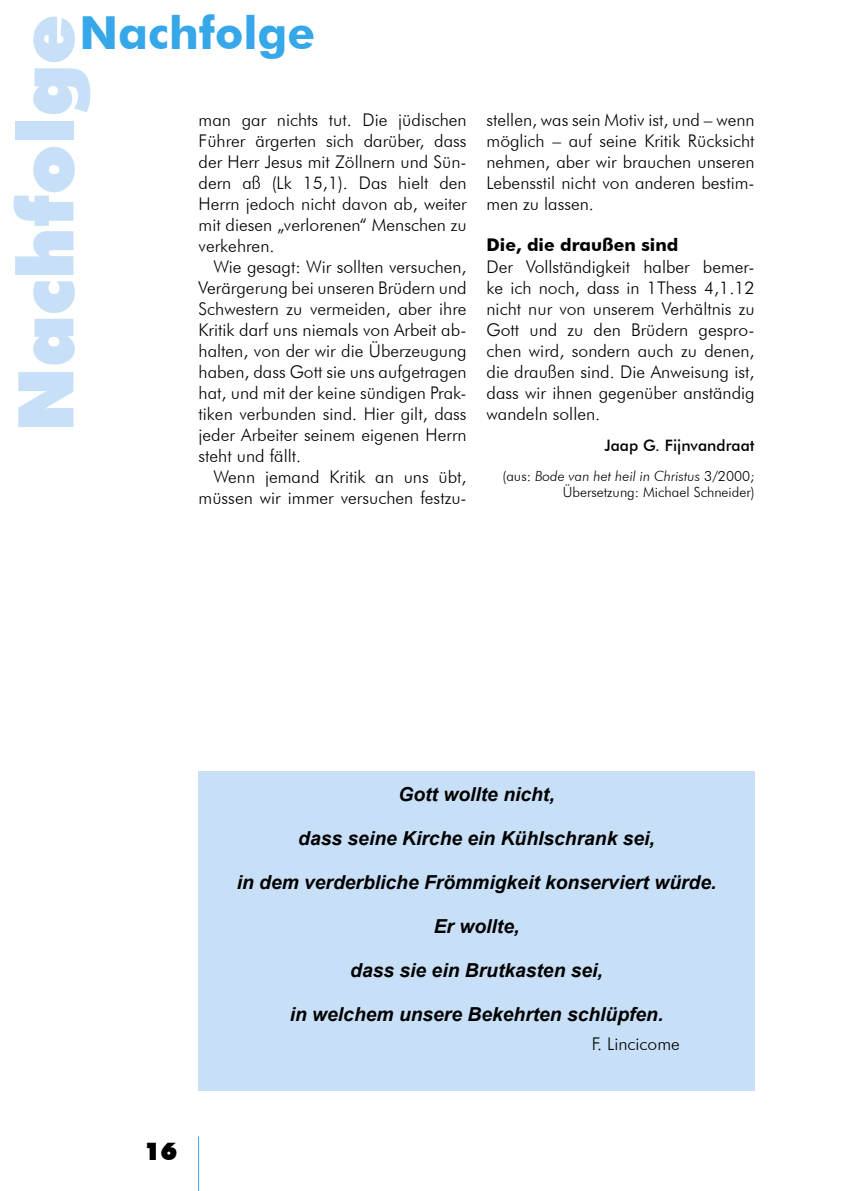
<style>
.page{position:relative;width:844px;height:1191px;background:#fff}
.page>*{position:absolute;margin:0;border:0;box-sizing:border-box;transform-origin:0 0}
.t1{font:900 77px "Futura BT";color:#c8e0f7}
.t2{font:700 45.5px "Futura BT";color:#36a7e9}
.t3{font:900 24.5px "Futura BT";color:#000}
.Spruch{font:italic 700 19.25px "Arial";color:#000}
.Fließtext{font:300 17.5px/21px "Futura BT";color:#000;text-align:justify}
.Fließtext_nach_Titel{font:300 17.5px/21px "Futura BT";color:#000;text-align:justify}
.Untertitel{font:700 17.5px "Futura BT";color:#000}
.Autor{font:500 15.75px "Futura BT";color:#000}
.Fließtext-2{font:300 14px/15.8px "Futura BT";color:#000;text-align:right}
.s1{font-style:italic}
</style>
<div class="page">
<hr style="left:198px;top:1136px;width:1px;height:55px;background:#36a7e9">
<div style="left:198px;top:771px;width:556px;height:319px;background:#c8e0f7"></div>
<h2 class="t2" style="left:79px;top:6px;width:237px">Nachfolge</h2>
<h1 class="t1" style="left:-1px;top:432px;width:419px;rotate:-90deg">Nachfolge</h1>
<p class="Fließtext_nach_Titel" style="left:198px;top:109px;width:269px">man gar nichts tut. Die jüdischen Führer ärgerten sich darüber, dass der Herr Jesus mit Zöllnern und Sün&shy;dern aß (Lk 15,1). Das hielt den Herrn jedoch nicht davon ab, weiter mit diesen „verlorenen“ Menschen zu verkehren.</p>
<p class="Fließtext" style="left:198px;top:256px;width:269px;text-indent:15px">Wie gesagt: Wir sollten versuchen, Verärgerung bei unseren Brüdern und Schwestern zu vermeiden, aber ihre Kritik darf uns niemals von Arbeit ab&shy;halten, von der wir die Überzeugung haben, dass Gott sie uns aufgetragen hat, und mit der keine sündigen Prak&shy;tiken verbunden sind. Hier gilt, dass jeder Arbeiter seinem eigenen Herrn steht und fällt.</p>
<p class="Fließtext" style="left:198px;top:466px;width:269px;text-align:right">Wenn jemand Kritik an uns übt, müssen wir immer versuchen festzu-</p>
<p class="Fließtext" style="left:486px;top:109px;width:269px">stellen, was sein Motiv ist, und – wenn möglich – auf seine Kritik Rücksicht nehmen, aber wir brauchen unseren Lebensstil nicht von anderen bestim&shy;men zu lassen.</p>
<p class="Untertitel" style="left:486px;top:234px;width:193px">Die, die draußen sind</p>
<p class="Fließtext_nach_Titel" style="left:486px;top:256px;width:269px">Der Vollständigkeit halber bemer&shy;ke ich noch, dass in 1Thess 4,1.12 nicht nur von unserem Verhältnis zu Gott und zu den Brüdern gespro&shy;chen wird, sondern auch zu denen, die draußen sind. Die Anweisung ist, dass wir ihnen gegenüber anständig wandeln sollen.</p>
<p class="Autor" style="left:604px;top:435px;width:151px">Jaap G. Fijnvandraat</p>
<p class="Fließtext-2" style="left:502px;top:468px;width:253px">(aus: <span class="s1">Bode van het heil in Christus</span> 3/2000;<br>Übersetzung: Michael Schneider)</p>
<h3 class="t3" style="left:144px;top:1136px;width:35px">16</h3>
<p class="Spruch" style="left:398px;top:781px;width:158px">Gott wollte nicht,</p>
<p class="Spruch" style="left:298px;top:825px;width:358px">dass seine Kirche ein Kühlschrank sei,</p>
<p class="Spruch" style="left:237px;top:869px;width:481px">in dem verderbliche Frömmigkeit konserviert würde.</p>
<p class="Spruch" style="left:433px;top:913px;width:87px">Er wollte,</p>
<p class="Spruch" style="left:350px;top:957px;width:254px">dass sie ein Brutkasten sei,</p>
<p class="Spruch" style="left:290px;top:1002px;width:375px">in welchem unsere Bekehrten schlüpfen.</p>
<p class="Fließtext" style="left:591px;top:1033px;width:90px">F. Lincicome</p>
</div>
